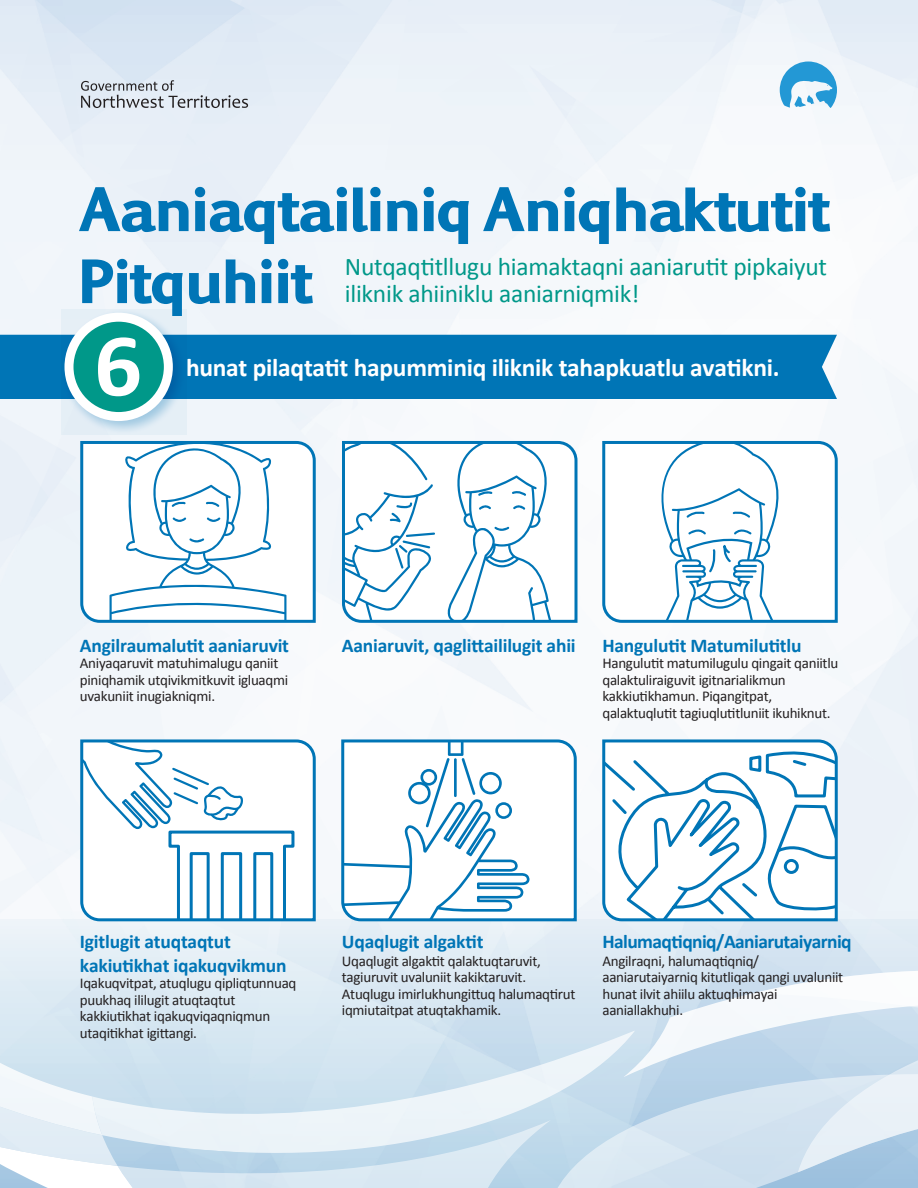
<style>
.page{position:relative;width:918px;height:1188px;background:#fff}
.page>*{position:absolute;margin:0;border:0;box-sizing:border-box;transform-origin:0 0}
.t1{font:800 57px/72px "Pigiarniq";letter-spacing:-.05em;color:#0075b6}
.t2{font:25.5px/27px "Calibri";letter-spacing:-.01em;color:#009889}
.t3{font:700 25.5px "Calibri";letter-spacing:-.01em;color:#fff}
.t4{font:700 19.5px/23.4px "Calibri";letter-spacing:-.01em;color:#0075b6}
.t5{font:700 19.5px "Calibri";letter-spacing:-.03em;color:#0075b6}
.t6{font:15px/16.5px "Calibri";letter-spacing:-.02em;color:#231f20}
</style>
<div class="page">
<div style="left:0;top:919px;width:918px;height:269px;background:linear-gradient(to right,#e9f2f7,#d8e6f2)"></div>
<svg style="left:81px;top:80px;width:167px;height:28px"></svg>
<svg style="left:780px;top:61px;width:57px;height:47px"></svg>
<svg style="left:551px;top:1168px;width:72px;height:20px"></svg>
<svg style="left:551px;top:1030px;width:72px;height:138px;fill:#c7deed"></svg>
<svg style="left:623px;top:970px;width:295px;height:218px"></svg>
<svg style="left:0;top:979px;width:551px;height:209px"></svg>
<div style="left:0;top:335px;width:837px;height:64px;background:#0075b6"></div>
<svg style="left:61px;top:309px;width:125px;height:126px;fill:#e3edf5"></svg>
<svg style="left:69px;top:317px;width:99px;height:100px;fill:#009889"></svg>
<div style="left:65px;top:313px;width:108px;height:108px;border:9px solid #fff;border-radius:50%"></div>
<svg style="left:98px;top:337px;width:41px;height:59px"></svg>
<svg style="left:79px;top:439px;width:238px;height:185px"></svg>
<svg style="left:79px;top:738px;width:238px;height:185px"></svg>
<svg style="left:340px;top:439px;width:239px;height:185px"></svg>
<svg style="left:340px;top:738px;width:238px;height:185px"></svg>
<svg style="left:601px;top:439px;width:238px;height:185px"></svg>
<svg style="left:601px;top:738px;width:238px;height:185px"></svg>
<h1 class="t1" style="left:78px;top:170px;width:754px">Aaniaqtailiniq Aniqhaktutit<br>Pitquhiit</h1>
<h2 class="t2" style="left:345px;top:253px;width:484px">Nutqaqtitllugu hiamaktaqni aaniarutit pipkaiyut iliknik ahiiniklu aaniarniqmik!</h2>
<h2 class="t3" style="left:186px;top:349px;width:595px">hunat pilaqtatit hapumminiq iliknik tahapkuatlu avatikni.</h2>
<h3 class="t4" style="left:80px;top:633px;width:211px">Angilraumalutit aaniaruvit</h3>
<h3 class="t4" style="left:342px;top:633px;width:235px">Aaniaruvit, qaglittaililugit ahii</h3>
<h3 class="t4" style="left:602px;top:633px;width:201px">Hangulutit Matumilutitlu</h3>
<p class="t6" style="left:80px;top:655px;width:210px">Aniyaqaruvit matuhimalugu qaniit piniqhamik utqivikmitkuvit igluaqmi uvakuniit inugiakniqmi.</p>
<p class="t6" style="left:602px;top:655px;width:237px">Hangulutit matumilugulu qingait qaniitlu qalaktuliraiguvit igitnarialikmun kakkiutikhamun. Piqangitpat, qalaktuqlutit tagiuqlutitluniit ikuhiknut.</p>
<h3 class="t4" style="left:80px;top:929px;width:208px">Igitlugit atuqtaqtut kakiutikhat iqakuqvikmun</h3>
<h3 class="t4" style="left:342px;top:929px;width:143px">Uqaqlugit algaktit</h3>
<h3 class="t5" style="left:602px;top:928px;width:251px">Halumaqtiqniq/Aaniarutaiyarniq</h3>
<p class="t6" style="left:342px;top:952px;width:235px">Uqaqlugit algaktit qalaktuqtaruvit, tagiuruvit uvaluniit kakiktaruvit.<br>Atuqlugu imirlukhungittuq halumaqtirut iqmiutaitpat atuqtakhamik.</p>
<p class="t6" style="left:602px;top:952px;width:242px">Angilraqni, halumaqtiqniq/ aaniarutaiyarniq kitutliqak qangi uvaluniit hunat ilvit ahiilu aktuqhimayai aaniallakhuhi.</p>
<p class="t6" style="left:80px;top:975px;width:218px">Iqakuqvitpat, atuqlugu qipliqtunnuaq puukhaq ililugit atuqtaqtut kakkiutikhat iqakuqviqaqniqmun utaqitikhat igittangi.</p>
</div>
